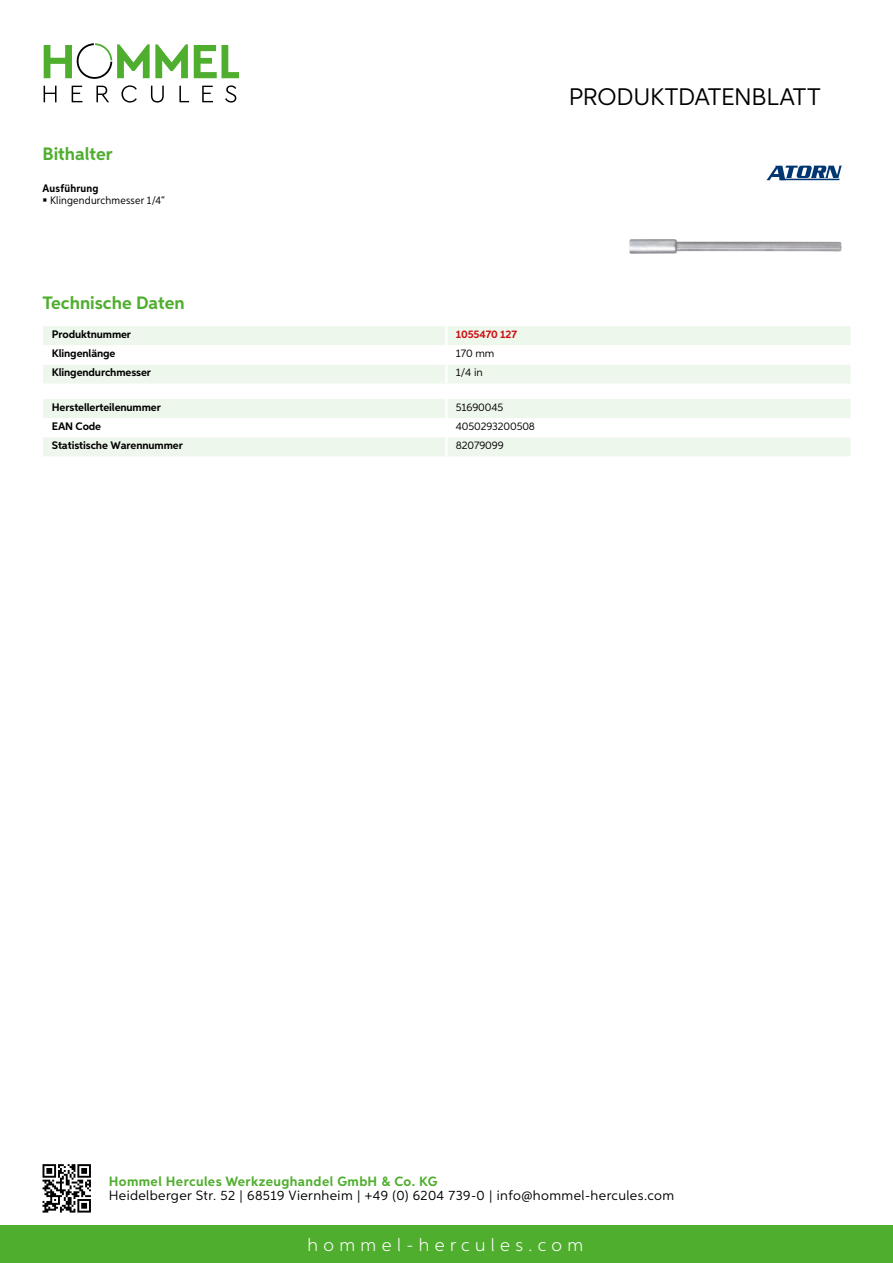
<style>
.page{position:relative;width:893px;height:1263px;background:#fff}
.page>*{position:absolute;margin:0;border:0;box-sizing:border-box;transform-origin:0 0}
.t1{font:24px "Aspira";letter-spacing:-.01em;color:#000}
.t2{font:700 18px "Aspira";color:#50ae2f}
.t3{font:300 18px "Aspira";letter-spacing:.3em;color:#fff}
.t4{font:13.5px "Aspira";letter-spacing:.03em;color:#000}
.t5{font:700 13.5px "Aspira";letter-spacing:.03em;color:#50ae2f}
.t6{font:700 10.95px "Aspira";letter-spacing:-.01em;color:#000}
.t7{font:10.95px "Aspira";letter-spacing:-.01em;color:#000}
.t8{font:10.95px "Aspira Nar";letter-spacing:.015em;color:#000}
.t9{font:700 10.95px "Aspira";letter-spacing:-.01em;color:#cd1013}
.t10{font:700 10.95px "Aspira Nar";letter-spacing:.02em;color:#000}
</style>
<div class="page">
<div style="left:0;top:1226px;width:893px;height:37px;background:#50ae2f"></div>
<svg style="left:43px;top:1164px;width:48px;height:48px"></svg>
<svg style="left:194px;top:45px;width:45px;height:33px"></svg>
<svg style="left:44px;top:43px;width:144px;height:36px"></svg>
<svg style="left:44px;top:86px;width:13px;height:16px"></svg>
<svg style="left:72px;top:86px;width:10px;height:16px"></svg>
<svg style="left:96px;top:86px;width:13px;height:16px"></svg>
<svg style="left:121px;top:85px;width:16px;height:18px"></svg>
<svg style="left:151px;top:86px;width:13px;height:17px"></svg>
<svg style="left:179px;top:86px;width:10px;height:16px"></svg>
<svg style="left:202px;top:86px;width:11px;height:16px"></svg>
<svg style="left:225px;top:85px;width:11px;height:18px"></svg>
<svg style="left:43px;top:326px;width:807px;height:58px"></svg>
<hr style="left:445px;top:364px;width:3px;height:20px;background:#fff">
<svg style="left:43px;top:399px;width:807px;height:57px"></svg>
<hr style="left:445px;top:437px;width:3px;height:19px;background:#fff">
<img style="left:629px;top:239px;width:213px;height:15px">
<svg style="left:766px;top:166px;width:76px;height:14px"></svg>
<h2 class="t2" style="left:43px;top:142px;width:72px">Bithalter</h2>
<p class="t10" style="left:43px;top:181px;width:58px">Ausführung</p>
<p class="t8" style="left:50px;top:194px;width:116px">Klingendurchmesser 1/4“</p>
<h2 class="t2" style="left:43px;top:292px;width:144px">Technische Daten</h2>
<p class="t6" style="left:52px;top:328px;width:81px">Produktnummer</p>
<p class="t9" style="left:456px;top:328px;width:63px">1055470 127</p>
<p class="t6" style="left:52px;top:347px;width:65px">Klingenlänge</p>
<p class="t7" style="left:456px;top:347px;width:40px">170 mm</p>
<p class="t6" style="left:52px;top:366px;width:101px">Klingendurchmesser</p>
<p class="t7" style="left:456px;top:366px;width:28px">1/4 in</p>
<p class="t6" style="left:52px;top:400px;width:111px">Herstellerteilenummer</p>
<p class="t7" style="left:456px;top:400px;width:49px">51690045</p>
<p class="t6" style="left:52px;top:419px;width:51px">EAN Code</p>
<p class="t7" style="left:456px;top:420px;width:81px">4050293200508</p>
<p class="t6" style="left:52px;top:439px;width:132px">Statistische Warennummer</p>
<p class="t7" style="left:456px;top:439px;width:49px">82079099</p>
<h1 class="t1" style="left:569px;top:82px;width:253px">Produktdatenblatt</h1>
<p class="t5" style="left:109px;top:1172px;width:330px">Hommel Hercules Werkzeughandel GmbH &amp; Co. KG</p>
<p class="t4" style="left:109px;top:1187px;width:567px">Heidelberger Str. 52 | 68519 Viernheim | +49 (0) 6204 739-0 | info@hommel-hercules.com</p>
<h2 class="t3" style="left:307px;top:1234px;width:277px">hommel-hercules.com</h2>
</div>
